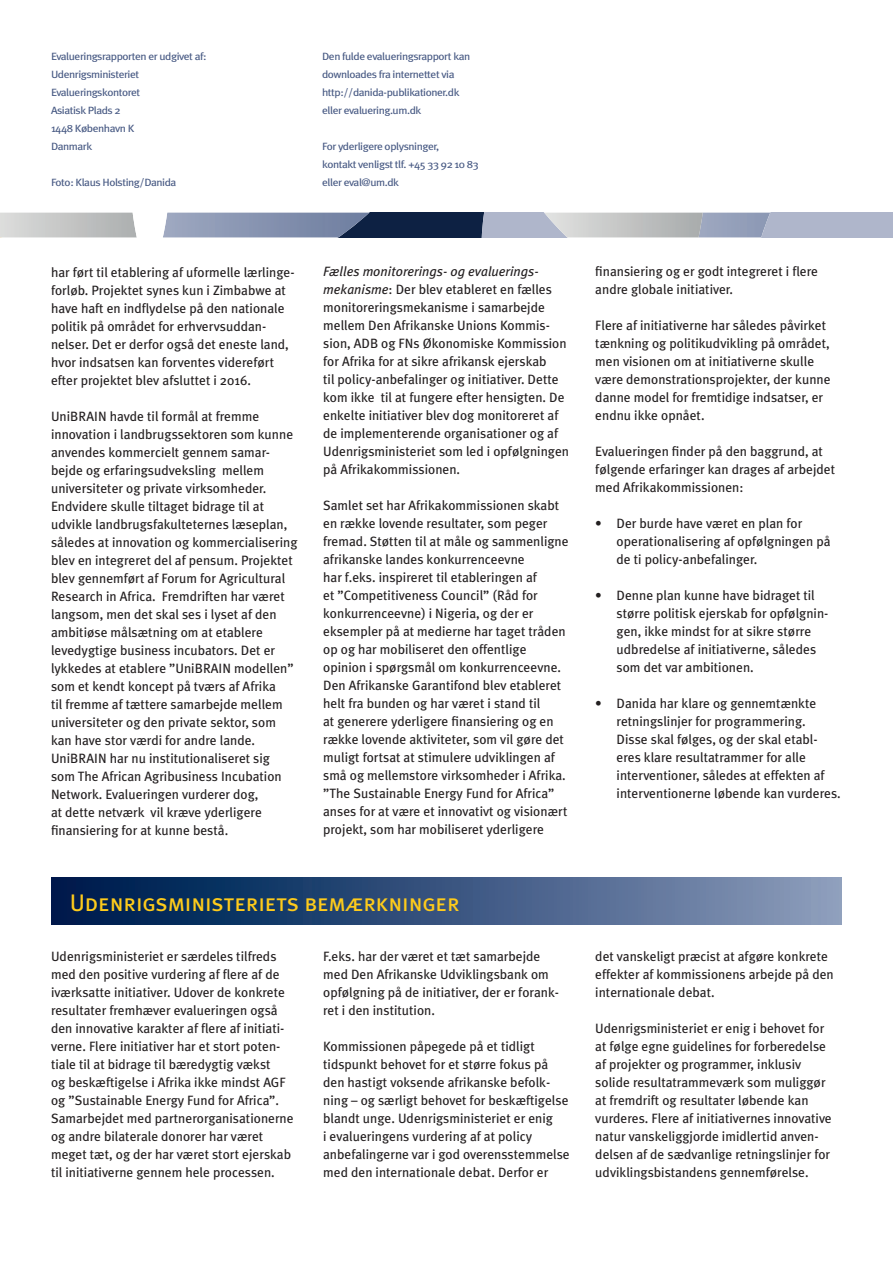
<style>
.page{position:relative;width:893px;height:1263px;background:#fff}
.page>*{position:absolute;margin:0;border:0;box-sizing:border-box;transform-origin:0 0}
.t1{font:24px "Meta Plus Book Caps";letter-spacing:-.01em;color:#fecb1b}
.t2{font:13.5px/18px "Meta Plus";color:#231f20}
.t3{font:10.5px/18px "Meta Plus";letter-spacing:-.04em;color:#475983;scale:1.1 1}
.s1{font-style:italic}
</style>
<div class="page">
<svg style="left:0;top:213px;width:893px;height:24px;background:#969fb0"></svg>
<div style="left:51px;top:878px;width:791px;height:47px;background:linear-gradient(to right,#001548,#8a9abb)"></div>
<p class="t3" style="left:51px;top:47px;width:143px">Evalueringsrapporten er udgivet af:<br>Udenrigsministeriet<br>Evalueringskontoret<br>Asiatisk Plads 2<br>1448 København K<br>Danmark</p>
<p class="t3" style="left:51px;top:173px;width:116px">Foto: Klaus Holsting/Danida</p>
<p class="t3" style="left:322px;top:47px;width:136px">Den fulde evalueringsrapport kan downloades fra internettet via http://danida-publikationer.dk eller evaluering.um.dk</p>
<p class="t3" style="left:322px;top:137px;width:144px">For yderligere oplysninger,<br>kontakt venligst tlf. +45 33 92 10 83 eller eval@um.dk</p>
<p class="t2" style="left:51px;top:263px;width:245px">har ført til etablering af uformelle lærlinge&shy;forløb. Projektet synes kun i Zimbabwe at have haft en indflydelse på den nationale politik på området for erhvervsuddan&shy;nelser. Det er derfor også det eneste land, hvor indsatsen kan forventes videreført efter projektet blev afsluttet i 2016.</p>
<p class="t2" style="left:51px;top:407px;width:35px">UniBRAIN</p>
<p class="t2" style="left:51px;top:407px;width:248px;text-indent:59px">havde til formål at fremme innovation i landbrugssektoren som kunne anvendes kommercielt gennem samar&shy;bejde og erfaringsudveksling mellem universiteter og private virksomheder.<br>Endvidere skulle tiltaget bidrage til at udvikle landbrugsfakulteternes læseplan, således at innovation og kommercialisering blev en integreret del af pensum. Projektet blev gennemført af Forum for Agricultural Research in Africa. Fremdriften har været langsom, men det skal ses i lyset af den ambitiøse målsætning om at etablere levedygtige business incubators. Det er lykkedes at etablere ”U niBRAIN</p>
<p class="t2" style="left:51px;top:659px;width:244px;text-indent:183px">modellen” som et kendt koncept på tværs af Afrika<br>til fremme af tættere samarbejde mellem universiteter og den private sektor, som kan have stor værdi for andre lande.<br>UniBRAIN</p>
<p class="t2" style="left:51px;top:749px;width:232px;text-indent:59px">har nu institutionaliseret sig som The African Agribusiness I ncubation N etwork. Evalueringen vurderer dog,<br>at dette netværk vil kræve yderligere finansiering for at kunne bestå.</p>
<p class="t2" style="left:323px;top:263px;width:247px"><span class="s1">Fælles monitorerings- og evaluerings&shy;mekanisme</span>: Der blev etableret en fælles monitoreringsmekanisme i samarbejde mellem Den Afrikanske U nions Kommis&shy;sion, ADB og FNs Økonomiske Kommission for Afrika for at sikre afrikansk ejerskab<br>til policy-anbefalinger og initiativer. Dette kom ikke til at fungere efter hensigten. De enkelte initiativer blev dog monitoreret af de implementerende organisationer og af Udenrigsministeriet som led i opfølgningen på Afrikakommissionen.</p>
<p class="t2" style="left:323px;top:497px;width:247px">Samlet set har Afrikakommissionen skabt en række lovende resultater, som peger fremad. Støtten til at måle og sammenligne afrikanske landes konkurrenceevne<br>har f.eks. inspireret til etableringen af<br>et ”Competitiveness Council” (Råd for konkurrenceevne) i N igeria, og der er eksempler på at medierne har taget tråden op og har mobiliseret den offentlige opinion i spørgsmål om konkurrenceevne.<br>Den Afrikanske Garantifond blev etableret helt fra bunden og har været i stand til<br>at generere yderligere finansiering og en række lovende aktiviteter, som vil gøre det muligt fortsat at stimulere udviklingen af små og mellemstore virksomheder i Afrika. ”The Sustainable Energy Fund for Africa” anses for at være et innovativt og visionært projekt, som har mobiliseret yderligere</p>
<h1 class="t1" style="left:70px;top:889px;width:391px">Udenrigsministeriets bemærkninger</h1>
<p class="t2" style="left:51px;top:947px;width:244px">Udenrigsministeriet er særdeles tilfreds med den positive vurdering af flere af de iværksatte initiativer. U dover de konkrete resultater fremhæver evalueringen også den innovative karakter af flere af initiati&shy;verne. Flere initiativer har et stort poten&shy;tiale til at bidrage til bæredygtig vækst<br>og beskæftigelse i Afrika ikke mindst AGF<br>og ”Sustainable Energy Fund for Africa”.<br>Samarbejdet med partnerorganisationerne og andre bilaterale donorer har været meget tæt, og der har været stort ejerskab til initiativerne gennem hele processen.</p>
<p class="t2" style="left:323px;top:947px;width:237px">F.eks. har der været et tæt samarbejde med Den Afrikanske Udviklingsbank om opfølgning på de initiativer, der er forank&shy;ret i den institution.</p>
<p class="t2" style="left:323px;top:1037px;width:248px">Kommissionen påpegede på et tidligt tidspunkt behovet for et større fokus på den hastigt voksende afrikanske befolk&shy;ning – og særligt behovet for beskæftigelse blandt unge. Udenrigsministeriet er enig<br>i evalueringens vurdering af at policy anbefalingerne var i god overensstemmelse med den internationale debat. Derfor er</p>
<p class="t2" style="left:595px;top:262px;width:224px">finansiering og er godt integreret i flere andre globale initiativer.</p>
<p class="t2" style="left:595px;top:316px;width:237px">Flere af initiativerne har således påvirket tænkning og politikudvikling på området, men visionen om at initiativerne skulle være demonstrationsprojekter, der kunne danne model for fremtidige indsatser, er endnu ikke opnået.</p>
<p class="t2" style="left:595px;top:442px;width:241px">Evalueringen finder på den baggrund, at følgende erfaringer kan drages af arbejdet med Afrikakommissionen:</p>
<p class="t2" style="left:617px;top:514px;width:215px;text-indent:-21px">• Der burde have været en plan for operationalisering af opfølgningen på de ti policy-anbefalinger.</p>
<p class="t2" style="left:617px;top:586px;width:213px;text-indent:-21px">• Denne plan kunne have bidraget til større politisk ejerskab for opfølgnin&shy;gen, ikke mindst for at sikre større udbredelse af initiativerne, således som det var ambitionen.</p>
<p class="t2" style="left:617px;top:694px;width:226px;text-indent:-21px">• Danida har klare og gennemtænkte retningslinjer for programmering.<br>Disse skal følges, og der skal etabl&shy;eres klare resultatrammer for alle interventioner, således at effekten af interventionerne løbende kan vurderes.</p>
<p class="t2" style="left:595px;top:947px;width:240px">det vanskeligt præcist at afgøre konkrete effekter af kommissionens arbejde på den internationale debat.</p>
<p class="t2" style="left:595px;top:1019px;width:238px">Udenrigsministeriet er enig i behovet for at følge egne guidelines for forberedelse af projekter og programmer, inklusiv solide resultatrammeværk som muliggør at fremdrift og resultater løbende kan vurderes. Flere af initiativernes innovative natur vanskeliggjorde imidlertid anven&shy;delsen af de sædvanlige retningslinjer for udviklingsbistandens gennemførelse.</p>
</div>
